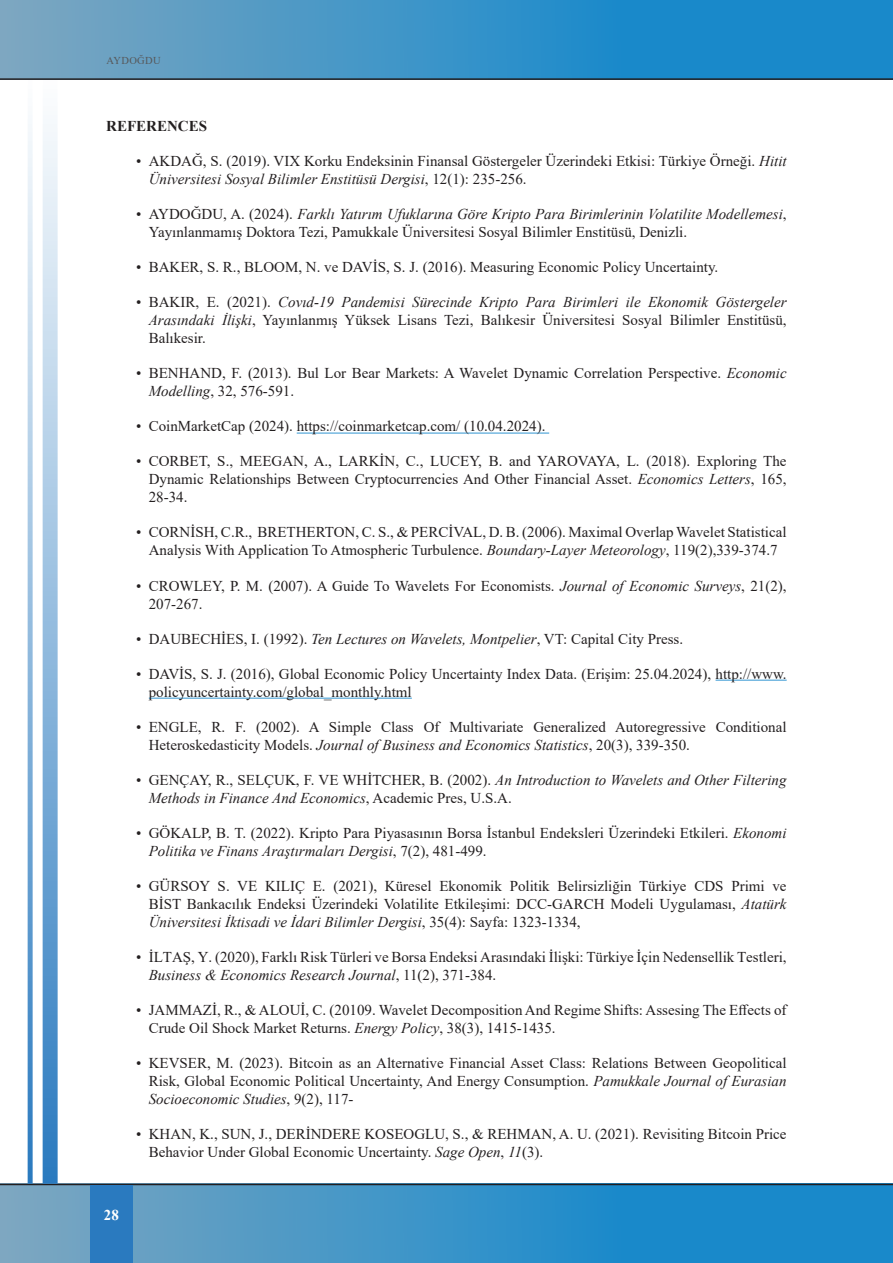
<style>
.page{position:relative;width:893px;height:1263px;background:#fff}
.page>*{position:absolute;margin:0;border:0;box-sizing:border-box;transform-origin:0 0}
.t1{font:15px/18px "Times New Roman";color:#231f20}
.t2{font:italic 15px/18px "Times New Roman";color:#231f20}
.t3{font:700 15px "Times New Roman";color:#231f20}
.t4{font:700 15px "Times New Roman";color:#fff}
.t5{font:10.5px "Times New Roman";letter-spacing:.035em;color:#57585a}
.s1{font-style:italic}
.s2{font-style:normal}
</style>
<div class="page">
<svg style="left:0;top:1185px;width:893px;height:78px;background:#3a93c6"></svg>
<svg style="left:0;top:0;width:893px;height:78px;background:#3d94c7"></svg>
<hr style="left:0;top:78px;width:893px;height:2px;background:#231f20">
<hr style="left:0;top:1184px;width:893px;height:1px;background:#231f20">
<div style="left:90px;top:1185px;width:43px;height:78px;background:#2a7abf"></div>
<svg style="left:43px;top:124px;width:15px;height:1060px;background:#8fb8dc"></svg>
<svg style="left:28px;top:124px;width:5px;height:1060px;background:#96bddf"></svg>
<hr style="left:297px;top:433px;width:252px;height:1px;background:#3094d1">
<hr style="left:716px;top:680px;width:71px;height:1px;background:#3094d1">
<hr style="left:149px;top:698px;width:263px;height:1px;background:#3094d1">
<p class="t5" style="left:106px;top:53px;width:56px">AYDOĞDU</p>
<p class="t3" style="left:106px;top:116px;width:102px">REFERENCES</p>
<p class="t1" style="left:149px;top:152px;width:639px;text-indent:-13px">• AKDAĞ, S. (2019). VIX Korku Endeksinin Finansal Göstergeler Üzerindeki Etkisi: Türkiye Örneği. <span class="s1">Hitit<br>Üniversitesi Sosyal Bilimler Enstitüsü Dergisi</span>, 12(1): 235-256.</p>
<p class="t1" style="left:149px;top:205px;width:639px;text-indent:-13px">• AYDOĞDU, A. (2024). <span class="s1">Farklı Yatırım Ufuklarına Göre Kripto Para Birimlerinin Volatilite Modellemesi</span>,<br>Yayınlanmamış Doktora Tezi, Pamukkale Üniversitesi Sosyal Bilimler Enstitüsü, Denizli.</p>
<p class="t1" style="left:136px;top:258px;width:584px">• BAKER, S. R., BLOOM, N. ve DAVİS, S. J. (2016). Measuring Economic Policy Uncertainty.</p>
<p class="t1" style="left:149px;top:293px;width:639px;text-align:justify;text-indent:-13px">• BAKIR, E. (2021). <span class="s1">Covıd-19 Pandemisi Sürecinde Kripto Para Birimleri ile Ekonomik Göstergeler Arasındaki İlişki</span>, Yayınlanmış Yüksek Lisans Tezi, Balıkesir Üniversitesi Sosyal Bilimler Enstitüsü, Balıkesir.</p>
<p class="t1" style="left:149px;top:364px;width:639px;text-indent:-13px">• BENHAND, F. (2013). Bul Lor Bear Markets: A Wavelet Dynamic Correlation Perspective. <span class="s1">Economic<br>Modelling</span>, 32, 576-591.</p>
<p class="t1" style="left:136px;top:417px;width:411px">• CoinMarketCap (2024). https://coinmarketcap.com/ (10.04.2024).</p>
<p class="t1" style="left:149px;top:452px;width:639px;text-align:justify;text-indent:-13px">• CORBET, S., MEEGAN, A., LARKİN, C., LUCEY, B. and YAROVAYA, L. (2018). Exploring The Dynamic Relationships Between Cryptocurrencies And Other Financial Asset. <span class="s1">Economics Letters</span>, 165, 28-34.</p>
<p class="t1" style="left:136px;top:523px;width:652px;text-align:center">• CORNİSH, C.R., BRETHERTON, C. S., &amp; PERCİVAL, D. B. (2006). Maximal Overlap Wavelet Statistical<br>Analysis With Application To Atmospheric Turbulence. <span class="s1">Boundary-Layer Meteorology</span>, 119(2),339-374.7</p>
<p class="t1" style="left:149px;top:576px;width:639px;text-indent:-13px">• CROWLEY, P. M. (2007). A Guide To Wavelets For Economists. <span class="s1">Journal of Economic Surveys</span>, 21(2),<br>207-267.</p>
<p class="t1" style="left:136px;top:629px;width:549px">• DAUBECHİES, I. (1992). <span class="s1">Ten Lectures on Wavelets, Montpelier</span>, VT: Capital City Press.</p>
<p class="t1" style="left:149px;top:664px;width:639px;text-indent:-13px">• DAVİS, S. J. (2016), Global Economic Policy Uncertainty Index Data. (Erişim: 25.04.2024), http://www. policyuncertainty.com/global_monthly.html</p>
<p class="t1" style="left:149px;top:717px;width:639px;text-indent:-13px">• ENGLE, R. F. (2002). A Simple Class Of Multivariate Generalized Autoregressive Conditional<br>Heteroskedasticity Models. <span class="s1">Journal of Business and Economics Statistics</span>, 20(3), 339-350.</p>
<p class="t2" style="left:149px;top:770px;width:639px;text-indent:-13px"><span class="s2">• GENÇAY, R., SELÇUK, F. VE WHİTCHER, B. (2002).</span> An Introduction to Wavelets and Other Filtering<br>Methods in Finance And Economics<span class="s2">, Academic Pres, U.S.A.</span></p>
<p class="t1" style="left:149px;top:823px;width:639px;text-indent:-13px">• GÖKALP, B. T. (2022). Kripto Para Piyasasının Borsa İstanbul Endeksleri Üzerindeki Etkileri. <span class="s1">Ekonomi<br>Politika ve Finans Araştırmaları Dergisi</span>, 7(2), 481-499.</p>
<p class="t1" style="left:149px;top:876px;width:639px;text-align:justify;text-indent:-13px">• GÜRSOY S. VE KILIÇ E. (2021), Küresel Ekonomik Politik Belirsizliğin Türkiye CDS Primi ve BİST Bankacılık Endeksi Üzerindeki Volatilite Etkileşimi: DCC-GARCH Modeli Uygulaması, <span class="s1">Atatürk Üniversitesi İktisadi ve İdari Bilimler Dergisi</span>, 35(4): Sayfa: 1323-1334,</p>
<p class="t1" style="left:149px;top:947px;width:639px;text-indent:-13px">• İLTAŞ, Y. (2020), Farklı Risk Türleri ve Borsa Endeksi Arasındaki İlişki: Türkiye İçin Nedensellik Testleri,<br><span class="s1">Business &amp; Economics Research Journal</span>, 11(2), 371-384.</p>
<p class="t1" style="left:149px;top:1000px;width:639px;text-indent:-13px">• JAMMAZİ, R., &amp; ALOUİ, C. (20109. Wavelet Decomposition And Regime Shifts: Assesing The Effects of<br>Crude Oil Shock Market Returns. <span class="s1">Energy Policy</span>, 38(3), 1415-1435.</p>
<p class="t1" style="left:149px;top:1053px;width:639px;text-align:justify;text-indent:-13px">• KEVSER, M. (2023). Bitcoin as an Alternative Financial Asset Class: Relations Between Geopolitical Risk, Global Economic Political Uncertainty, And Energy Consumption. <span class="s1">Pamukkale Journal of Eurasian Socioeconomic Studies</span>, 9(2), 117-</p>
<p class="t1" style="left:149px;top:1124px;width:639px;text-indent:-13px">• KHAN, K., SUN, J., DERİNDERE KOSEOGLU, S., &amp; REHMAN, A. U. (2021). Revisiting Bitcoin Price<br>Behavior Under Global Economic Uncertainty. <span class="s1">Sage Open</span>, <span class="s1">11</span>(3).</p>
<p class="t4" style="left:104px;top:1204px;width:16px">28</p>
</div>
